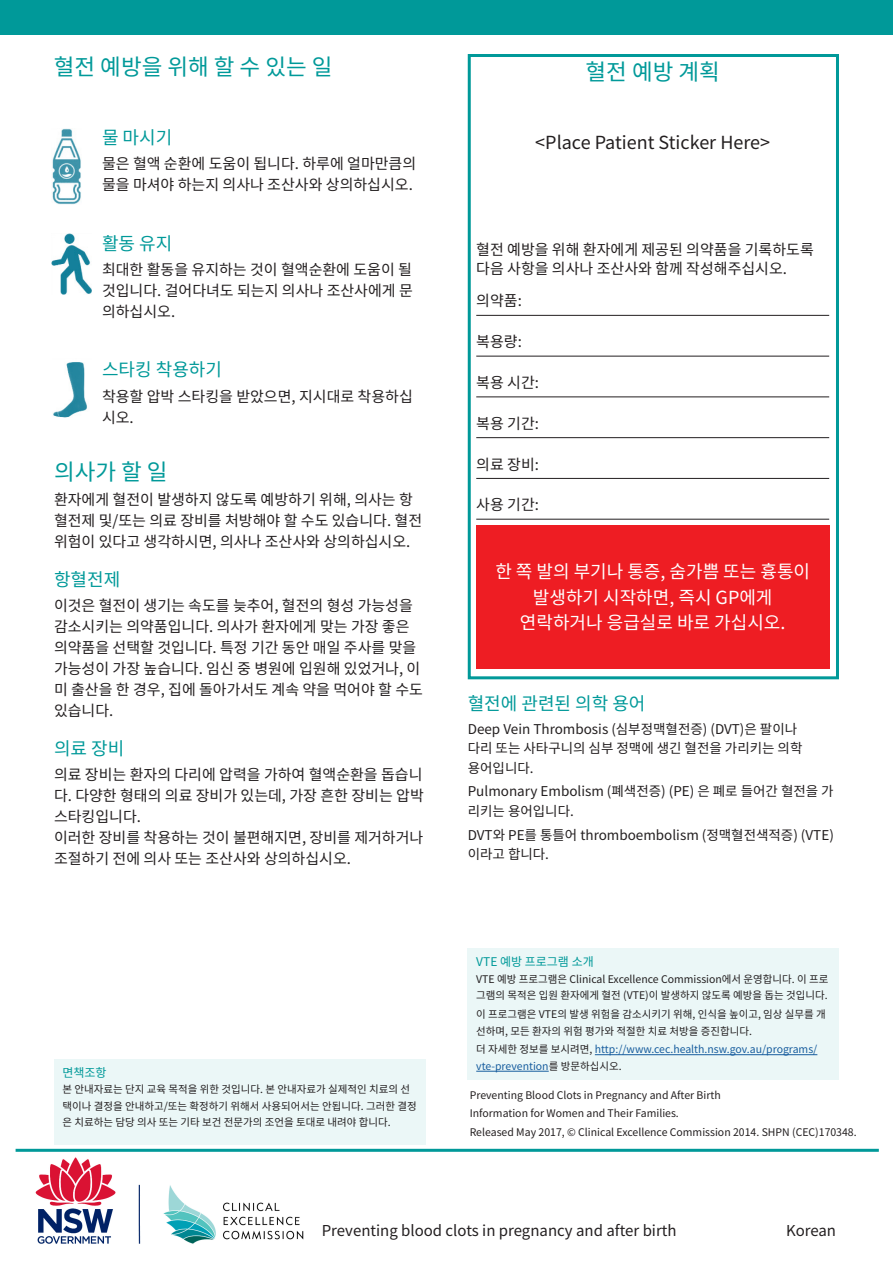
<style>
.page{position:relative;width:893px;height:1263px;background:#fff}
.page>*{position:absolute;margin:0;border:0;box-sizing:border-box;transform-origin:0 0}
.sub1{font:22.5px "Noto Sans CJ Kkr";color:#099}
.boxed_text_rev{font:18px/25.5px "Noto Sans CJ Kkr";color:#fff;text-align:center}
.sub2{font:18px "Noto Sans CJ Kkr";color:#099}
.t1{font:18px "Noto Sans CJ Kkr";color:#231f20}
.Body_copy{font:15px/21px "Noto Sans CJ Kkr";color:#231f20}
.body_w_rule{font:15px "Noto Sans CJ Kkr";color:#231f20}
.med_txt{font:13.5px/19.5px "Noto Sans CJ Kkr";color:#231f20}
.small_txt_sub{font:12px "Noto Sans CJ Kkr";color:#099}
.small_txt{font:10.5px/16.5px "Noto Sans CJ Kkr";color:#231f20}
.small_txt-2{font:10.5px/16.5px "Noto Sans CJ Kkr";color:#175d9e}
.s1{color:#231f20}
</style>
<div class="page">
<div style="left:468px;top:54px;width:371px;height:625px;border:3px solid #099"></div>
<img style="left:52px;top:129px;width:29px;height:75px">
<img style="left:51px;top:233px;width:41px;height:62px">
<img style="left:53px;top:362px;width:34px;height:56px">
<img style="left:35px;top:1157px;width:269px;height:87px">
<hr style="left:16px;top:1149px;width:863px;height:3px;background:#099">
<div style="left:0;top:0;width:893px;height:34px;background:#099"></div>
<div style="left:54px;top:1059px;width:371px;height:85px;background:#ebf7f7"></div>
<div style="left:468px;top:948px;width:371px;height:132px;background:#ebf7f7"></div>
<hr style="left:595px;top:1054px;width:222px;height:1px;background:#175d9e">
<hr style="left:476px;top:1071px;width:73px;height:1px;background:#175d9e">
<hr style="left:476px;top:315px;width:353px;height:1px;background:#231f20">
<hr style="left:476px;top:356px;width:353px;height:1px;background:#231f20">
<hr style="left:476px;top:396px;width:353px;height:1px;background:#231f20">
<hr style="left:476px;top:437px;width:353px;height:1px;background:#231f20">
<hr style="left:476px;top:478px;width:353px;height:1px;background:#231f20">
<hr style="left:476px;top:519px;width:353px;height:1px;background:#231f20">
<div style="left:476px;top:525px;width:353px;height:143px;background:#ee1d23"></div>
<p class="sub1" style="left:54px;top:54px;width:280px">혈전 예방을 위해 할 수 있는 일</p>
<p class="sub2" style="left:102px;top:127px;width:72px">물 마시기</p>
<p class="Body_copy" style="left:102px;top:153px;width:316px">물은 혈액 순환에 도움이 됩니다. 하루에 얼마만큼의 물을 마셔야 하는지 의사나 조산사와 상의하십시오.</p>
<p class="sub2" style="left:102px;top:233px;width:72px">활동 유지</p>
<p class="Body_copy" style="left:102px;top:259px;width:312px;text-align:justify">최대한 활동을 유지하는 것이 혈액순환에 도움이 될 것입니다. 걸어다녀도 되는지 의사나 조산사에게 문 의하십시오.</p>
<p class="sub2" style="left:102px;top:360px;width:121px">스타킹 착용하기</p>
<p class="Body_copy" style="left:102px;top:386px;width:312px">착용할 압박 스타킹을 받았으면, 지시대로 착용하십 시오.</p>
<p class="sub1" style="left:54px;top:459px;width:115px">의사가 할 일</p>
<p class="Body_copy" style="left:54px;top:490px;width:370px">환자에게 혈전이 발생하지 않도록 예방하기 위해, 의사는 항 혈전제 및/또는 의료 장비를 처방해야 할 수도 있습니다. 혈전 위험이 있다고 생각하시면, 의사나 조산사와 상의하십시오.</p>
<p class="sub2" style="left:54px;top:569px;width:68px">항혈전제</p>
<p class="Body_copy" style="left:54px;top:595px;width:370px">이것은 혈전이 생기는 속도를 늦추어, 혈전의 형성 가능성을 감소시키는 의약품입니다. 의사가 환자에게 맞는 가장 좋은 의약품을 선택할 것입니다. 특정 기간 동안 매일 주사를 맞을 가능성이 가장 높습니다. 임신 중 병원에 입원해 있었거나, 이 미 출산을 한 경우, 집에 돌아가서도 계속 약을 먹어야 할 수도 있습니다.</p>
<p class="sub2" style="left:54px;top:738px;width:72px">의료 장비</p>
<p class="Body_copy" style="left:54px;top:764px;width:371px;text-align:justify">의료 장비는 환자의 다리에 압력을 가하여 혈액순환을 돕습니 다. 다양한 형태의 의료 장비가 있는데, 가장 흔한 장비는 압박 스타킹입니다.</p>
<p class="Body_copy" style="left:54px;top:827px;width:371px">이러한 장비를 착용하는 것이 불편해지면, 장비를 제거하거나 조절하기 전에 의사 또는 조산사와 상의하십시오.</p>
<p class="small_txt_sub" style="left:63px;top:1066px;width:46px">면책조항</p>
<p class="small_txt" style="left:63px;top:1081px;width:356px">본 안내자료는 단지 교육 목적을 위한 것입니다. 본 안내자료가 실제적인 치료의 선 택이나 결정을 안내하고/또는 확정하기 위해서 사용되어서는 안됩니다. 그러한 결정 은 치료하는 담당 의사 또는 기타 보건 전문가의 조언을 토대로 내려야 합니다.</p>
<p class="sub1" style="left:586px;top:59px;width:136px">혈전 예방 계획</p>
<p class="t1" style="left:535px;top:133px;width:236px">&lt;Place Patient Sticker Here&gt;</p>
<p class="Body_copy" style="left:476px;top:240px;width:339px;line-height:19.5px">혈전 예방을 위해 환자에게 제공된 의약품을 기록하도록 다음 사항을 의사나 조산사와 함께 작성해주십시오.</p>
<p class="body_w_rule" style="left:476px;top:292px;width:47px">의약품:</p>
<p class="body_w_rule" style="left:476px;top:333px;width:47px">복용량:</p>
<p class="body_w_rule" style="left:476px;top:374px;width:64px">복용 시간:</p>
<p class="body_w_rule" style="left:476px;top:415px;width:64px">복용 기간:</p>
<p class="body_w_rule" style="left:476px;top:456px;width:64px">의료 장비:</p>
<p class="body_w_rule" style="left:476px;top:496px;width:64px">사용 기간:</p>
<p class="boxed_text_rev" style="left:495px;top:559px;width:316px">한 쪽 발의 부기나 통증, 숨가쁨 또는 흉통이 발생하기 시작하면, 즉시 GP에게 연락하거나 응급실로 바로 가십시오.</p>
<p class="sub2" style="left:468px;top:693px;width:179px">혈전에 관련된 의학 용어</p>
<p class="med_txt" style="left:468px;top:719px;width:336px">Deep Vein Thrombosis (심부정맥혈전증) (DVT)은 팔이나 다리 또는 사타구니의 심부 정맥에 생긴 혈전을 가리키는 의학 용어입니다.</p>
<p class="med_txt" style="left:468px;top:782px;width:367px">Pulmonary Embolism (폐색전증) (PE) 은 폐로 들어간 혈전을 가 리키는 용어입니다.</p>
<p class="med_txt" style="left:468px;top:825px;width:368px">DVT와 PE를 통틀어 thromboembolism (정맥혈전색적증) (VTE) 이라고 합니다.</p>
<p class="small_txt_sub" style="left:476px;top:955px;width:119px">VTE 예방 프로그램 소개</p>
<p class="small_txt" style="left:476px;top:971px;width:354px">VTE 예방 프로그램은 Clinical Excellence Commission에서 운영합니다. 이 프로 그램의 목적은 입원 환자에게 혈전 (VTE)이 발생하지 않도록 예방을 돕는 것입니다.</p>
<p class="small_txt" style="left:476px;top:1006px;width:351px">이 프로그램은 VTE의 발생 위험을 감소시키기 위해, 인식을 높이고, 임상 실무를 개 선하며, 모든 환자의 위험 평가와 적절한 치료 처방을 증진합니다.</p>
<p class="small_txt-2" style="left:476px;top:1041px;width:343px"><span class="s1">더 자세한 정보를 보시려면,</span> http://www.cec.health.nsw.gov.au/programs/ vte-prevention<span class="s1">를 방문하십시오.</span></p>
<p class="small_txt" style="left:470px;top:1087px;width:253px">Preventing Blood Clots in Pregnancy and After Birth</p>
<p class="small_txt" style="left:470px;top:1105px;width:211px">Information for Women and Their Families.</p>
<p class="small_txt" style="left:470px;top:1124px;width:388px">Released May 2017, © Clinical Excellence Commission 2014. SHPN (CEC)170348.</p>
<p class="Body_copy" style="left:322px;top:1220px;width:356px">Preventing blood clots in pregnancy and after birth</p>
<p class="Body_copy" style="left:786px;top:1220px;width:52px">Korean</p>
</div>
